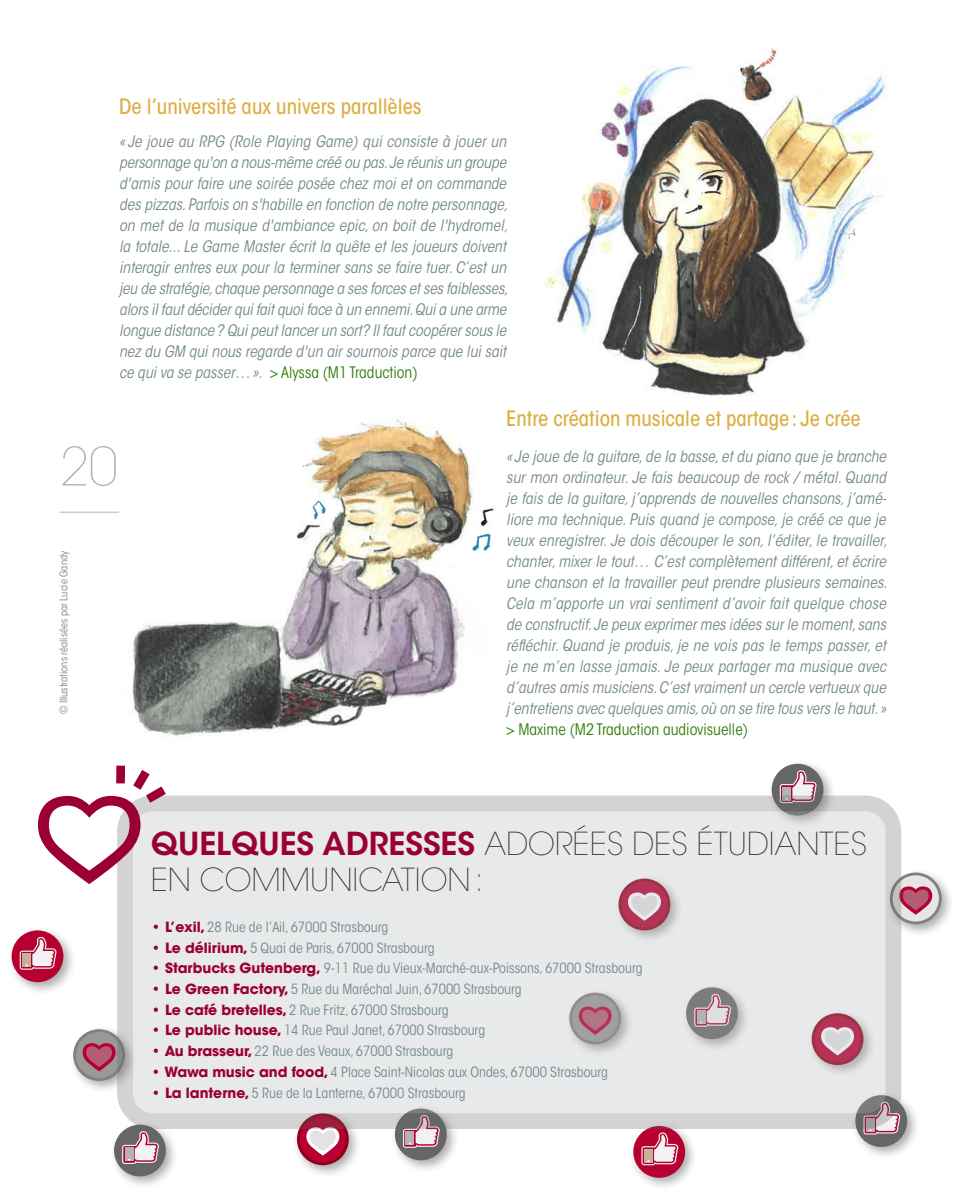
<style>
.page{position:relative;width:953px;height:1191px;background:#fff}
.page>*{position:absolute;margin:0;border:0;box-sizing:border-box;transform-origin:0 0}
.t1{font:200 52.5px "ITC Avant Garde Std";color:#b2b3b7}
.sous-titre{font:200 31.5px/36.8px "ITC Avant Garde Std";color:#312f30}
.Sous-titre_-_ok{font:500 condensed 21px "ITC Avant Garde Std";color:#ddae42}
.texte{font:italic condensed 15.75px/21px "ITC Avant Garde Std";color:#748a8c}
.Adresses-com{font:condensed 14px "ITC Avant Garde Std";color:#748a8c}
.texte-2{font:condensed 10.5px "ITC Avant Garde Std";color:#748a8c}
.s1{font-style:normal;color:#327c0b}
.s2{font-weight:600;color:#9b0033}
.s3{font-weight:700;font-stretch:normal;color:#9b0033}
</style>
<div class="page">
<div style="left:292px;top:1109px;width:70px;height:69px;background:#231f20;opacity:.37"></div>
<svg style="left:297px;top:1129px;width:52px;height:36px"></svg>
<div style="left:885px;top:868px;width:67px;height:69px;background:#231f20;opacity:.37"></div>
<svg style="left:901px;top:872px;width:40px;height:52px;background:#c69ea8"></svg>
<div style="left:7px;top:926px;width:69px;height:69px;background:#231f20;opacity:.37"></div>
<div style="left:12px;top:930px;width:51px;height:52px;background:#b50030;border-radius:50%"></div>
<svg style="left:20px;top:937px;width:36px;height:32px"></svg>
<div style="left:628px;top:1121px;width:70px;height:69px;background:#231f20;opacity:.37"></div>
<div style="left:633px;top:1126px;width:52px;height:51px;background:#b50030;border-radius:50%"></div>
<svg style="left:641px;top:1132px;width:37px;height:33px"></svg>
<div style="left:767px;top:759px;width:69px;height:69px;background:#231f20;opacity:.37"></div>
<svg style="left:771px;top:763px;width:52px;height:52px"></svg>
<svg style="left:779px;top:770px;width:37px;height:25px"></svg>
<div style="left:850px;top:1090px;width:69px;height:70px;background:#231f20;opacity:.37"></div>
<div style="left:855px;top:1095px;width:52px;height:52px;background:#666;border-radius:50%"></div>
<svg style="left:863px;top:1113px;width:37px;height:21px"></svg>
<div style="left:390px;top:1104px;width:69px;height:69px;background:#231f20;opacity:.37"></div>
<div style="left:395px;top:1108px;width:51px;height:52px;background:#666;border-radius:50%"></div>
<svg style="left:403px;top:1129px;width:37px;height:18px"></svg>
<div style="left:109px;top:1120px;width:70px;height:69px;background:#231f20;opacity:.37"></div>
<div style="left:114px;top:1124px;width:52px;height:52px;background:#666;border-radius:50%"></div>
<svg style="left:122px;top:1131px;width:37px;height:33px"></svg>
<div style="left:69px;top:1024px;width:69px;height:70px;background:#231f20;opacity:.37"></div>
<svg style="left:73px;top:1029px;width:44px;height:52px;background:#ab8690"></svg>
<hr style="left:60px;top:512px;width:59px;height:1px;background:#b2b3b7">
<img style="left:544px;top:48px;width:345px;height:348px">
<img style="left:110px;top:419px;width:384px;height:318px">
<div style="left:125px;top:803px;width:768px;height:318px;background:#e8e9ea;border-radius:28px"></div>
<div style="left:117px;top:795px;width:784px;height:334px;border:16px solid #666;border-radius:28px"></div>
<svg style="left:117px;top:795px;width:49px;height:89px"></svg>
<p class="Sous-titre_-_ok" style="left:119px;top:94px;width:304px">De l’université aux univers parallèles</p>
<p class="texte" style="left:119px;top:131px;width:390px">« Je joue au RPG (Role Playing Game) qui consiste à jouer un personnage qu'on a nous-même créé ou pas. Je réunis un groupe d'amis pour faire une soirée posée chez moi et on commande des pizzas. Parfois on s'habille en fonction de notre personnage, on met de la musique d'ambiance epic, on boit de l'hydromel, la totale... Le Game Master écrit la quête et les joueurs doivent interagir entres eux pour la terminer sans se faire tuer. C’est un jeu de stratégie, chaque personnage a ses forces et ses faiblesses, alors il faut décider qui fait quoi face à un ennemi. Qui a une arme longue distance? Qui peut lancer un sort? Il faut coopérer sous le nez du GM qui nous regarde d'un air sournois parce que lui sait ce qui va se passer…». <span class="s1">&gt; Alyssa (M1 Traduction)</span></p>
<h1 class="t1" style="left:60px;top:436px;width:60px">20</h1>
<p class="texte-2" style="left:57px;top:714px;width:165px;rotate:-90deg">© Illustrations réalisées par Lucie Gandy</p>
<p class="Sous-titre_-_ok" style="left:506px;top:406px;width:356px">Entre création musicale et partage : Je crée</p>
<p class="texte" style="left:506px;top:446px;width:382px;text-align:justify">« Je joue de la guitare, de la basse, et du piano que je branche sur mon ordinateur. Je fais beaucoup de rock / métal. Quand je fais de la guitare, j’apprends de nouvelles chansons, j’amé&shy;liore ma technique. Puis quand je compose, je créé ce que je veux enregistrer. Je dois découper le son, l’éditer, le travailler, chanter, mixer le tout… C’est complètement différent, et écrire une chanson et la travailler peut prendre plusieurs semaines.<br>Cela m’apporte un vrai sentiment d’avoir fait quelque chose de constructif. Je peux exprimer mes idées sur le moment, sans réfléchir. Quand je produis, je ne vois pas le temps passer, et je ne m’en lasse jamais. Je peux partager ma musique avec d’autres amis musiciens. C’est vraiment un cercle vertueux que j’entretiens avec quelques amis, où on se tire tous vers le haut. » <span class="s1">&gt; Maxime (M2 Traduction audiovisuelle)</span></p>
<p class="sous-titre" style="left:151px;top:825px;width:718px"><span class="s2">QUELQUES ADRESSES</span> ADORÉES DES ÉTUDIANTES<br>EN COMMUNICATION:</p>
<p class="Adresses-com" style="left:151px;top:918px;width:239px"><span class="s3">• L’exil,</span> 28 Rue de l’Ail, 67000 Strasbourg</p>
<p class="Adresses-com" style="left:151px;top:939px;width:285px"><span class="s3">• Le délirium,</span> 5 Quai de Paris, 67000 Strasbourg</p>
<p class="Adresses-com" style="left:151px;top:959px;width:493px"><span class="s3">• Starbucks Gutenberg,</span> 9-11 Rue du Vieux-Marché-aux-Poissons, 67000 Strasbourg</p>
<p class="Adresses-com" style="left:151px;top:980px;width:372px"><span class="s3">• Le Green Factory,</span> 5 Rue du Maréchal Juin, 67000 Strasbourg</p>
<p class="Adresses-com" style="left:151px;top:1001px;width:299px"><span class="s3">• Le café bretelles,</span> 2 Rue Fritz, 67000 Strasbourg</p>
<p class="Adresses-com" style="left:151px;top:1022px;width:336px"><span class="s3">• Le public house,</span> 14 Rue Paul Janet, 67000 Strasbourg</p>
<p class="Adresses-com" style="left:151px;top:1042px;width:304px"><span class="s3">• Au brasseur,</span> 22 Rue des Veaux, 67000 Strasbourg</p>
<p class="Adresses-com" style="left:151px;top:1063px;width:459px"><span class="s3">• Wawa music and food,</span> 4 Place Saint-Nicolas aux Ondes, 67000 Strasbourg</p>
<p class="Adresses-com" style="left:151px;top:1084px;width:316px"><span class="s3">• La lanterne,</span> 5 Rue de la Lanterne, 67000 Strasbourg</p>
</div>
